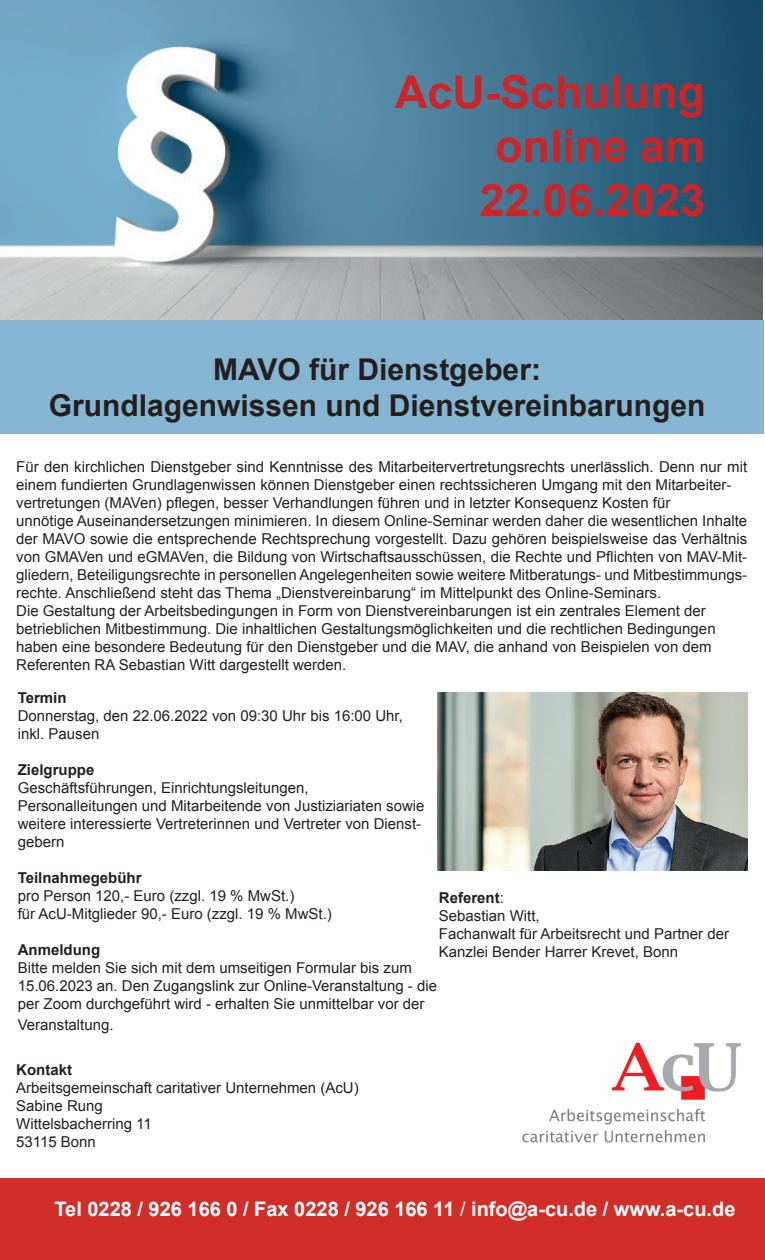
<style>
.page{position:relative;width:765px;height:1260px;background:#fff}
.page>*{position:absolute;margin:0;border:0;box-sizing:border-box;transform-origin:0 0}
.t1{font:700 45px/54px "Arial";color:#cd2427;text-align:right}
.t2{font:700 30px/36px "Arial";color:#231f20;text-align:center}
.t3{font:700 20px "Arial";color:#fff}
.t4{font:15px/18px "Arial";color:#231f20}
.t5{font:700 15px "Arial";color:#231f20}
.s1{font-weight:700}
.s2{font-weight:400}
</style>
<div class="page">
<div style="left:0;top:320px;width:763px;height:113px;background:#85b5d1"></div>
<img style="left:437px;top:692px;width:310px;height:178px">
<div style="left:0;top:1178px;width:765px;height:82px;background:#d22e29"></div>
<img style="left:522px;top:1042px;width:219px;height:101px">
<img style="left:0;top:0;width:762px;height:320px">
<h1 class="t1" style="left:395px;top:67px;width:312px">AcU-Schulung online am<br>22.06.2023</h1>
<h2 class="t2" style="left:49px;top:352px;width:658px">MAVO für Dienstgeber:<br>Grundlagenwissen und Dienstvereinbarungen</h2>
<p class="t4" style="left:16px;top:458px;width:733px">Für den kirchlichen Dienstgeber sind Kenntnisse des Mitarbeitervertretungsrechts unerlässlich. Denn nur mit einem fundierten Grundlagenwissen können Dienstgeber einen rechtssicheren Umgang mit den Mitarbeiter&shy;vertretungen (MAVen) pflegen, besser Verhandlungen führen und in letzter Konsequenz Kosten für<br>unnötige Auseinandersetzungen minimieren. In diesem Online-Seminar werden daher die wesentlichen Inhalte der MAVO sowie die entsprechende Rechtsprechung vorgestellt. Dazu gehören beispielsweise das Verhältnis von GMAVen und eGMAVen, die Bildung von Wirtschaftsausschüssen, die Rechte und Pflichten von MAV-Mit&shy;gliedern, Beteiligungsrechte in personellen Angelegenheiten sowie weitere Mitberatungs- und Mitbestimmungs&shy;rechte. Anschließend steht das Thema „Dienstvereinbarung“ im Mittelpunkt des Online-Seminars.<br>Die Gestaltung der Arbeitsbedingungen in Form von Dienstvereinbarungen ist ein zentrales Element der betrieblichen Mitbestimmung. Die inhaltlichen Gestaltungsmöglichkeiten und die rechtlichen Bedingungen haben eine besondere Bedeutung für den Dienstgeber und die MAV, die anhand von Beispielen von dem Referenten RA Sebastian Witt dargestellt werden.</p>
<p class="t5" style="left:18px;top:688px;width:50px">Termin</p>
<p class="t4" style="left:18px;top:707px;width:387px">Donnerstag, den 22.06.2022 von 09:30 Uhr bis 16:00 Uhr, inkl. Pausen</p>
<p class="t5" style="left:18px;top:760px;width:78px">Zielgruppe</p>
<p class="t4" style="left:18px;top:779px;width:408px">Geschäftsführungen, Einrichtungsleitungen, Personalleitungen und Mitarbeitende von Justiziariaten sowie weitere interessierte Vertreterinnen und Vertreter von Dienst&shy;gebern</p>
<p class="t5" style="left:18px;top:868px;width:125px">Teilnahmegebühr</p>
<p class="t4" style="left:18px;top:887px;width:316px">pro Person 120,- Euro (zzgl. 19 % MwSt.)<br>für AcU-Mitglieder 90,- Euro (zzgl. 19 % MwSt.)</p>
<p class="t5" style="left:18px;top:940px;width:84px">Anmeldung</p>
<p class="t4" style="left:18px;top:959px;width:421px">Bitte melden Sie sich mit dem umseitigen Formular bis zum<br>15.06.2023 an. Den Zugangslink zur Online-Veranstaltung - die per Zoom durchgeführt wird - erhalten Sie unmittelbar vor der</p>
<p class="t4" style="left:439px;top:889px;width:292px"><span class="s1">Referent</span>:<br>Sebastian Witt,<br>Fachanwalt für Arbeitsrecht und Partner der<br>Kanzlei Bender Harrer Krevet, Bonn</p>
<p class="t5" style="left:16px;top:1060px;width:57px">Kontakt</p>
<p class="t4" style="left:16px;top:1079px;width:344px">Arbeitsgemeinschaft caritativer Unternehmen (AcU)<br>Sabine Rung<br>Wittelsbacherring 11<br>53115 Bonn</p>
<h3 class="t3" style="left:55px;top:1196px;width:682px">Tel 0228 / 926 166 0 / Fax 0228 / 926 166 11 <span class="s2">/</span> info@a-cu.de / www.a-cu.de</h3>
</div>
